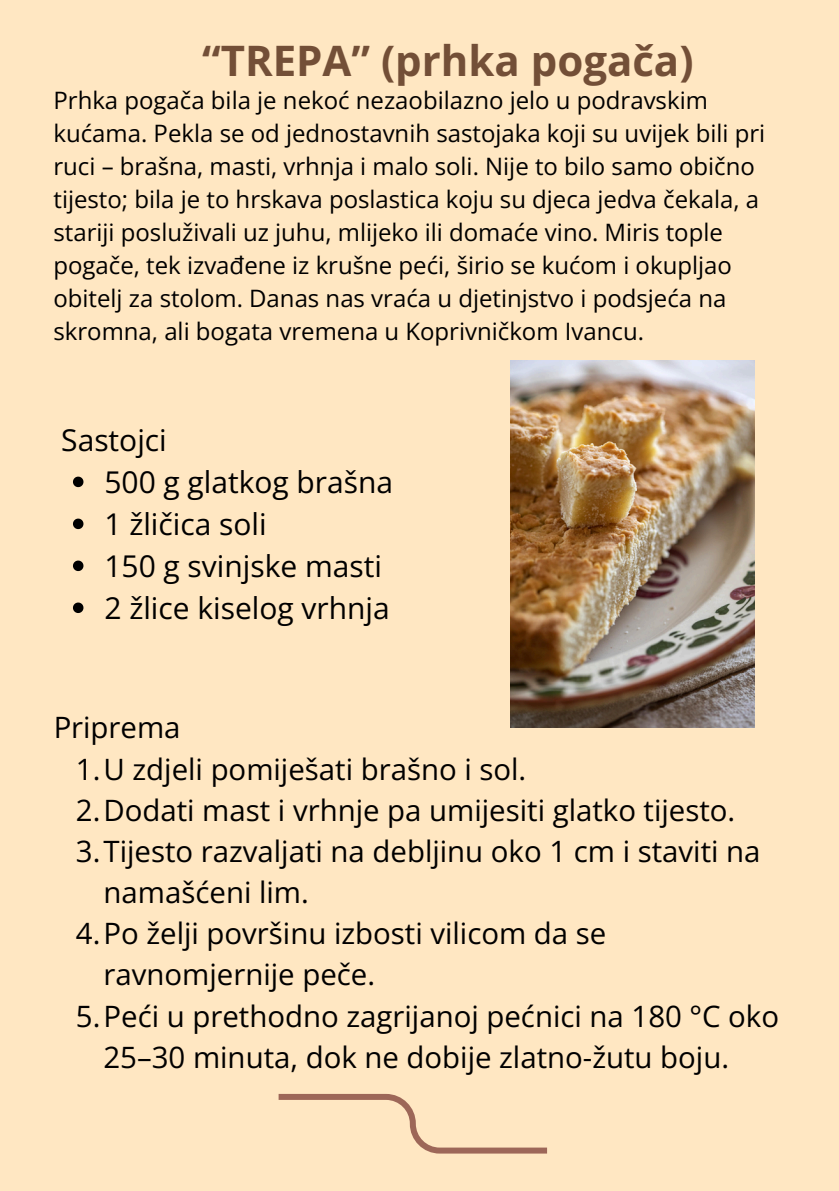
<style>
.page{position:relative;width:839px;height:1191px;background:#fff}
.page>*{position:absolute;margin:0;border:0;box-sizing:border-box;transform-origin:0 0}
.t1{font:700 42px "Open Sans";color:#734f37}
.t2{font:30px/42px "Open Sans";color:#000}
.t3{font:29.4px "Open Sans";color:#000}
.t4{font:24px/33px "Open Sans";color:#000}
</style>
<div class="page">
<div style="left:0;top:0;width:838px;height:1190px;background:#ffe7c2"></div>
<img style="left:510px;top:361px;width:244px;height:367px">
<svg style="left:73px;top:477px;width:10px;height:10px"></svg>
<svg style="left:73px;top:519px;width:10px;height:10px"></svg>
<svg style="left:73px;top:561px;width:10px;height:10px"></svg>
<svg style="left:73px;top:603px;width:10px;height:10px"></svg>
<svg style="left:278px;top:1093px;width:270px;height:61px"></svg>
<h1 class="t1" style="left:202px;top:31px;width:493px">“TREPA” (prhka pogača)</h1>
<p class="t4" style="left:53px;top:84px;width:713px">Prhka pogača bila je nekoć nezaobilazno jelo u podravskim kućama. Pekla se od jednostavnih sastojaka koji su uvijek bili pri ruci – brašna, masti, vrhnja i malo soli. Nije to bilo samo obično tijesto; bila je to hrskava poslastica koju su djeca jedva čekala, a stariji posluživali uz juhu, mlijeko ili domaće vino. Miris tople pogače, tek izvađene iz krušne peći, širio se kućom i okupljao obitelj za stolom. Danas nas vraća u djetinjstvo i podsjeća na skromna, ali bogata vremena u Koprivničkom Ivancu.</p>
<p class="t2" style="left:104px;top:419px;width:290px;text-indent:-43px">Sastojci<br>500 g glatkog brašna<br>1 žličica soli<br>150 g svinjske masti<br>2 žlice kiselog vrhnja</p>
<p class="t3" style="left:53px;top:707px;width:129px">Priprema</p>
<p class="t3" style="left:76px;top:748px;width:451px">1.U zdjeli pomiješati brašno i sol.</p>
<p class="t3" style="left:76px;top:789px;width:660px">2.Dodati mast i vrhnje pa umijesiti glatko tijesto.</p>
<p class="t3" style="left:76px;top:831px;width:686px">3.Tijesto razvaljati na debljinu oko 1 cm i staviti na</p>
<p class="t3" style="left:103px;top:872px;width:207px">namašćeni lim.</p>
<p class="t3" style="left:76px;top:913px;width:532px">4.Po želji površinu izbosti vilicom da se</p>
<p class="t3" style="left:103px;top:954px;width:273px">ravnomjernije peče.</p>
<p class="t3" style="left:76px;top:995px;width:704px">5.Peći u prethodno zagrijanoj pećnici na 180 °C oko</p>
<p class="t3" style="left:103px;top:1036px;width:627px">25–30 minuta, dok ne dobije zlatno-žutu boju.</p>
</div>
